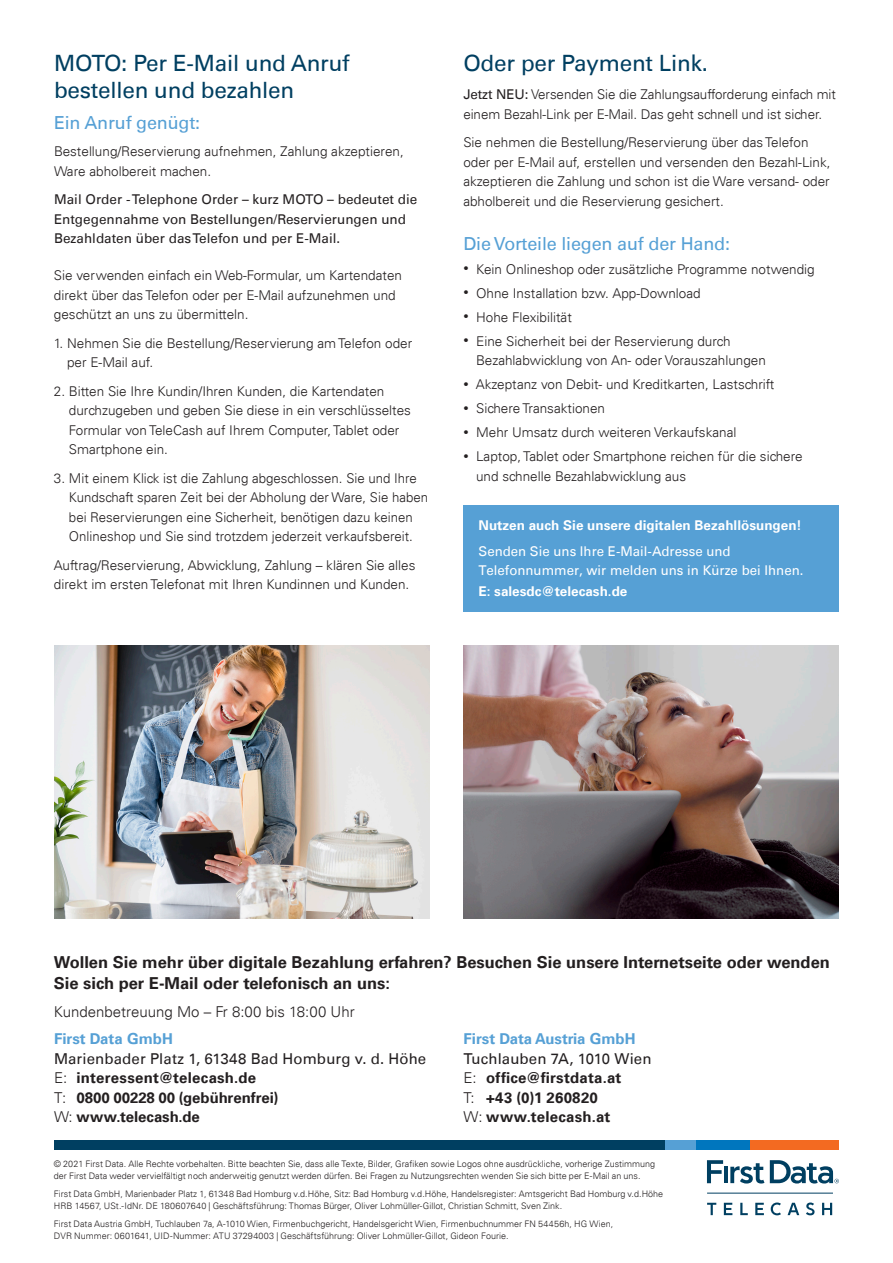
<style>
.page{position:relative;width:893px;height:1263px;background:#fff}
.page>*{position:absolute;margin:0;border:0;box-sizing:border-box;transform-origin:0 0}
.t1{font:22.5px/27px "Univers For Fiserv 55";letter-spacing:-.01em;color:#003f61}
.t2{font:18px "Univers For Fiserv 55";letter-spacing:-.01em;color:#56a0d5}
.t3{font:700 16.5px/21px "Univers For Fiserv 65";color:#231f20}
.Disclaimer_Style-1{font:700 15px/19.5px "Univers For Fiserv 65";letter-spacing:.015em;color:#231f20}
.Disclaimer_Style-1-2{font:15px "Univers For Fiserv 55";letter-spacing:.005em;color:#231f20}
.t4{font:300 15px "Univers For Fiserv 45";color:#231f20}
.t5{font:700 15px "Univers For Fiserv 65";color:#56a0d5}
.t6{font:300 13.5px/19.5px "Univers For Fiserv 45";color:#231f20}
.t7{font:13.5px/19.5px "Univers For Fiserv 55";color:#231f20}
.Subhead_Style-2{font:13.5px/19.5px "Univers For Fiserv 55";color:#fff}
.Subhead_Style-2-2{font:700 13.5px "Univers For Fiserv 65";color:#fff}
.Disclaimer_Style-1-3{font:300 9px/12px "Univers For Fiserv 45";color:#231f20}
.s1{font-family:"Univers For Fiserv 55";font-weight:400}
.s2{font-size:10.5px}
.s3{font-family:"Univers For Fiserv 45";font-weight:300}
</style>
<div class="page">
<div style="left:463px;top:505px;width:376px;height:106px;background:#56a0d5"></div>
<hr style="left:707px;top:1193px;width:126px;height:1px;background:#003f61">
<svg style="left:707px;top:1203px;width:9px;height:12px"></svg>
<svg style="left:724px;top:1203px;width:8px;height:12px"></svg>
<svg style="left:740px;top:1203px;width:8px;height:12px"></svg>
<svg style="left:755px;top:1203px;width:9px;height:12px"></svg>
<svg style="left:771px;top:1202px;width:10px;height:13px"></svg>
<svg style="left:788px;top:1203px;width:11px;height:12px"></svg>
<svg style="left:806px;top:1202px;width:8px;height:13px"></svg>
<svg style="left:822px;top:1203px;width:10px;height:12px"></svg>
<hr style="left:724px;top:1167px;width:4px;height:16px;background:#003f61">
<svg style="left:730px;top:1163px;width:34px;height:20px"></svg>
<svg style="left:707px;top:1160px;width:16px;height:23px"></svg>
<svg style="left:770px;top:1160px;width:69px;height:23px"></svg>
<div style="left:749px;top:1140px;width:90px;height:9px;background:#f36a21"></div>
<div style="left:696px;top:1140px;width:53px;height:9px;background:#0076be"></div>
<div style="left:665px;top:1140px;width:31px;height:9px;background:#56a0d5"></div>
<div style="left:54px;top:1140px;width:611px;height:9px;background:#003f61"></div>
<img style="left:54px;top:645px;width:376px;height:273px">
<img style="left:463px;top:645px;width:376px;height:273px">
<p class="t1" style="left:54px;top:49px;width:297px">MOTO: Per E-Mail und Anruf bestellen und bezahlen</p>
<p class="t2" style="left:54px;top:112px;width:148px">Ein Anruf genügt:</p>
<p class="t6" style="left:54px;top:141px;width:351px">Bestellung/Reservierung aufnehmen, Zahlung akzeptieren,<br>Ware abholbereit machen.</p>
<p class="t7" style="left:54px;top:190px;width:365px">Mail Order - Telephone Order – kurz MOTO – bedeutet die<br>Entgegennahme von Bestellungen/Reservierungen und<br>Bezahldaten über das Telefon und per E-Mail.</p>
<p class="t6" style="left:54px;top:266px;width:350px">Sie verwenden einfach ein Web-Formular, um Kartendaten direkt über das Telefon oder per E-Mail aufzunehmen und geschützt an uns zu übermitteln.</p>
<p class="t6" style="left:67px;top:333px;width:347px;text-indent:-13px">1. Nehmen Sie die Bestellung/Reservierung am Telefon oder per E-Mail auf.</p>
<p class="t6" style="left:69px;top:381px;width:344px;text-indent:-15px">2. Bitten Sie Ihre Kundin/Ihren Kunden, die Kartendaten durchzugeben und geben Sie diese in ein verschlüsseltes Formular von TeleCash auf Ihrem Computer, Tablet oder Smartphone ein.</p>
<p class="t6" style="left:69px;top:468px;width:361px;text-indent:-15px">3. Mit einem Klick ist die Zahlung abgeschlossen. Sie und Ihre Kundschaft sparen Zeit bei der Abholung der Ware, Sie haben bei Reservierungen eine Sicherheit, benötigen dazu keinen Onlineshop und Sie sind trotzdem jederzeit verkaufsbereit.</p>
<p class="t6" style="left:54px;top:555px;width:363px">Auftrag/Reservierung, Abwicklung, Zahlung – klären Sie alles direkt im ersten Telefonat mit Ihren Kundinnen und Kunden.</p>
<p class="t1" style="left:463px;top:49px;width:246px">Oder per Payment Link.</p>
<p class="t6" style="left:463px;top:84px;width:374px"><span class="s1">Jetzt NEU:</span> Versenden Sie die Zahlungsaufforderung einfach mit einem Bezahl-Link per E-Mail. Das geht schnell und ist sicher.</p>
<p class="t6" style="left:463px;top:132px;width:369px">Sie nehmen die Bestellung/Reservierung über das Telefon oder per E-Mail auf, erstellen und versenden den Bezahl-Link, akzeptieren die Zahlung und schon ist die Ware versand- oder abholbereit und die Reservierung gesichert.</p>
<p class="t2" style="left:463px;top:233px;width:268px">Die Vorteile liegen auf der Hand:</p>
<p class="t6" style="left:463px;top:259px;width:353px"><span class="s2">•</span> Kein Onlineshop oder zusätzliche Programme notwendig</p>
<p class="t6" style="left:463px;top:283px;width:239px"><span class="s2">•</span> Ohne Installation bzw. App-Download</p>
<p class="t6" style="left:463px;top:307px;width:110px"><span class="s2">•</span> Hohe Flexibilität</p>
<p class="t6" style="left:476px;top:331px;width:291px;text-indent:-13px"><span class="s2">•</span> Eine Sicherheit bei der Reservierung durch<br>Bezahlabwicklung von An- oder Vorauszahlungen</p>
<p class="t6" style="left:463px;top:375px;width:312px"><span class="s2">•</span> Akzeptanz von Debit- und Kreditkarten, Lastschrift</p>
<p class="t6" style="left:463px;top:399px;width:143px"><span class="s2">•</span> Sichere Transaktionen</p>
<p class="t6" style="left:463px;top:423px;width:275px"><span class="s2">•</span> Mehr Umsatz durch weiteren Verkaufskanal</p>
<p class="t6" style="left:476px;top:447px;width:328px;text-indent:-13px"><span class="s2">•</span> Laptop, Tablet oder Smartphone reichen für die sichere und schnelle Bezahlabwicklung aus</p>
<p class="Subhead_Style-2-2" style="left:478px;top:517px;width:325px">Nutzen auch Sie unsere digitalen Bezahllösungen!</p>
<p class="Subhead_Style-2" style="left:478px;top:541px;width:326px">Senden Sie uns Ihre E-Mail-Adresse und<br>Telefonnummer, wir melden uns in Kürze bei Ihnen.</p>
<p class="Subhead_Style-2-2" style="left:478px;top:583px;width:150px">E: salesdc@telecash.de</p>
<p class="t3" style="left:54px;top:952px;width:778px">Wollen Sie mehr über digitale Bezahlung erfahren? Besuchen Sie unsere Internetseite oder wenden<br>Sie sich per E-Mail oder telefonisch an uns:</p>
<p class="t4" style="left:54px;top:1003px;width:302px">Kundenbetreuung Mo – Fr 8:00 bis 18:00 Uhr</p>
<p class="t5" style="left:54px;top:1030px;width:120px">First Data GmbH</p>
<p class="Disclaimer_Style-1-2" style="left:54px;top:1049px;width:374px">Marienbader Platz 1, 61348 Bad Homburg v. d. Höhe</p>
<p class="Disclaimer_Style-1" style="left:54px;top:1068px;width:226px"><span class="s3">E:</span> interessent@telecash.de<br><span class="s3">T:</span> 0800 00228 00 (gebührenfrei)<br><span class="s3">W:</span> www.telecash.de</p>
<p class="t5" style="left:463px;top:1030px;width:174px">First Data Austria GmbH</p>
<p class="Disclaimer_Style-1-2" style="left:463px;top:1049px;width:190px">Tuchlauben 7A, 1010 Wien</p>
<p class="Disclaimer_Style-1" style="left:463px;top:1068px;width:159px"><span class="s3">E:</span> office@firstdata.at<br><span class="s3">T:</span> +43 (0)1 260820<br><span class="s3">W:</span> www.telecash.at</p>
<p class="Disclaimer_Style-1-3" style="left:54px;top:1157px;width:603px">© 2021 First Data. Alle Rechte vorbehalten. Bitte beachten Sie, dass alle Texte, Bilder, Grafiken sowie Logos ohne ausdrückliche, vorherige Zustimmung der First Data weder vervielfältigt noch anderweitig genutzt werden dürfen. Bei Fragen zu Nutzungsrechten wenden Sie sich bitte per E-Mail an uns.</p>
<p class="Disclaimer_Style-1-3" style="left:54px;top:1188px;width:611px">First Data GmbH, Marienbader Platz 1, 61348 Bad Homburg v.d.Höhe, Sitz: Bad Homburg v.d.Höhe, Handelsregister: Amtsgericht Bad Homburg v.d.Höhe<br>HRB 14567, USt.-IdNr. DE 180607640 | Geschäftsführung: Thomas Bürger, Oliver Lohmüller-Gillot, Christian Schmitt, Sven Zink.</p>
<p class="Disclaimer_Style-1-3" style="left:54px;top:1218px;width:561px">First Data Austria GmbH, Tuchlauben 7a, A-1010 Wien, Firmenbuchgericht, Handelsgericht Wien, Firmenbuchnummer FN 54456h, HG Wien,<br>DVR Nummer: 0601641, UID-Nummer: ATU 37294003 | Geschäftsführung: Oliver Lohmüller-Gillot, Gideon Fourie.</p>
</div>
